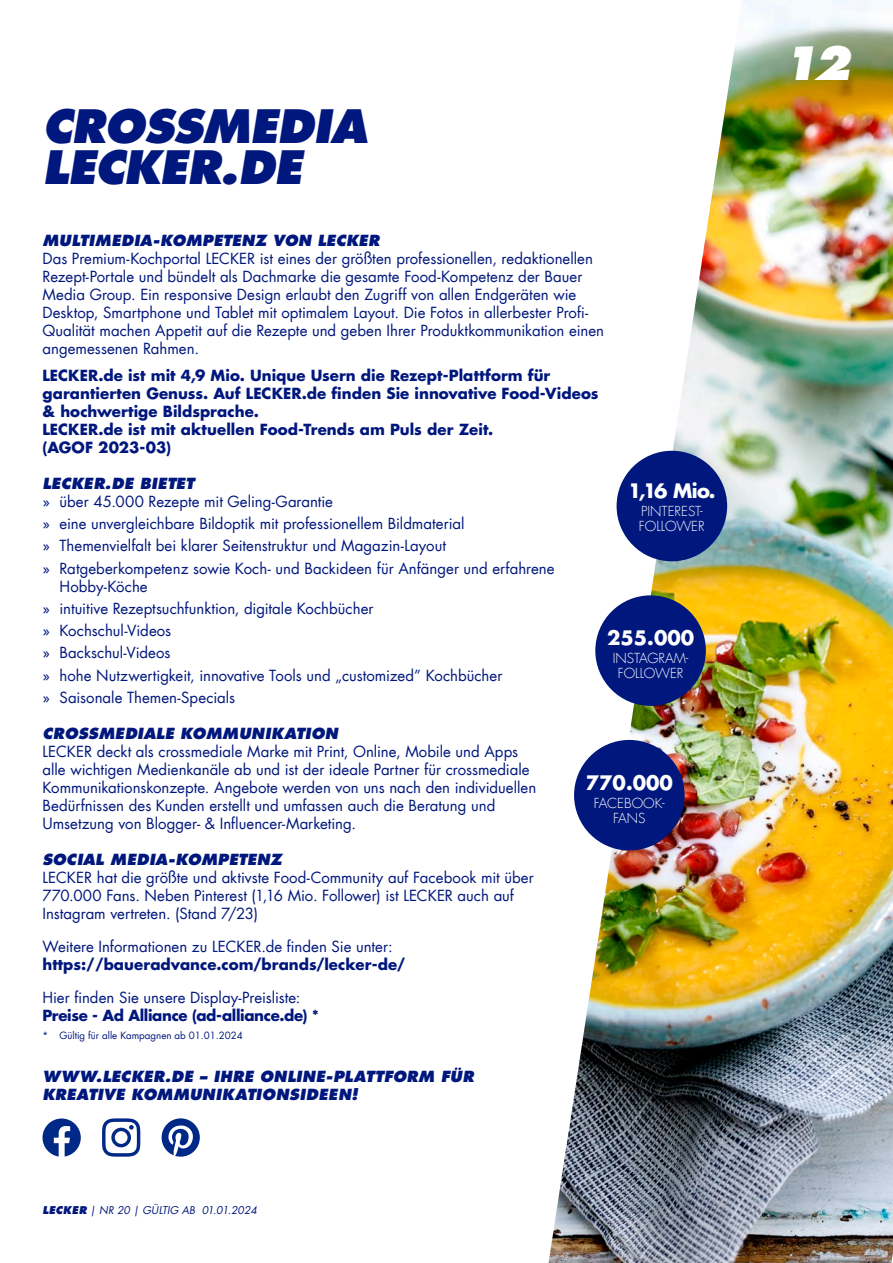
<style>
.page{position:relative;width:893px;height:1263px;background:#fff}
.page>*{position:absolute;margin:0;border:0;box-sizing:border-box;transform-origin:0 0}
.t1{font:italic 800 45px/40.5px "Futura Com";letter-spacing:-.02em;color:#00177d}
.t2{font:italic 800 45px "Futura Com";color:#fff}
.t3{font:700 19.5px "Futura Com";color:#fff}
.t4{font:15px/18px "Futura Com";color:#00177d}
.t5{font:700 15px/18px "Futura Com";color:#00177d}
.t6{font:italic 800 15px/18px "Futura Com";letter-spacing:.015em;color:#00177d}
.t7{font:700 15px "Futura Com";letter-spacing:-.025em;color:#00177d}
.t8{font:300 13.5px/15px "Futura Com";color:#fff;text-align:center}
.t9{font:italic 10.5px "Futura Com";color:#00177d}
.t10{font:9.75px "Futura Com";color:#00177d}
.s1{font-weight:800}
</style>
<div class="page">
<img style="left:549px;top:0;width:344px;height:1263px">
<div style="left:617px;top:451px;width:110px;height:110px;background:#00177d;border-radius:50%"></div>
<div style="left:595px;top:595px;width:111px;height:111px;background:#00177d;border-radius:50%"></div>
<div style="left:574px;top:740px;width:111px;height:110px;background:#00177d;border-radius:50%"></div>
<svg style="left:162px;top:1118px;width:38px;height:39px"></svg>
<svg style="left:43px;top:1118px;width:38px;height:38px"></svg>
<svg style="left:102px;top:1118px;width:38px;height:39px"></svg>
<h1 class="t1" style="left:43px;top:107px;width:327px">CROSSMEDIA<br>LECKER.DE</h1>
<p class="t6" style="left:43px;top:232px;width:339px">MULTIMEDIA-KOMPETENZ VON LECKER</p>
<p class="t4" style="left:43px;top:250px;width:563px">Das Premium-Kochportal LECKER ist eines der größten professionellen, redaktionellen Rezept-Portale und bündelt als Dachmarke die gesamte Food-Kompetenz der Bauer Media Group. Ein responsive Design erlaubt den Zugriff von allen Endgeräten wie Desktop, Smartphone und Tablet mit optimalem Layout. Die Fotos in allerbester Profi-Qualität machen Appetit auf die Rezepte und geben Ihrer Produktkommunikation einen angemessenen Rahmen.</p>
<p class="t5" style="left:43px;top:366px;width:557px">LECKER.de ist mit 4,9 Mio. Unique Usern die Rezept-Plattform für garantierten Genuss. Auf LECKER.de finden Sie innovative Food-Videos &amp; hochwertige Bildsprache.<br>LECKER.de ist mit aktuellen Food-Trends am Puls der Zeit.<br>(AGOF 2023-03)</p>
<p class="t6" style="left:43px;top:474px;width:153px">LECKER.DE BIETET</p>
<p class="t4" style="left:43px;top:490px;width:514px;line-height:22.2px">» über 45.000 Rezepte mit Geling-Garantie<br>» eine unvergleichbare Bildoptik mit professionellem Bildmaterial<br>» Themenvielfalt bei klarer Seitenstruktur und Magazin-Layout<br>» Ratgeberkompetenz sowie Koch- und Backideen für Anfänger und erfahrene</p>
<p class="t4" style="left:43px;top:575px;width:461px;line-height:22.2px;text-indent:17px">Hobby-Köche<br>» intuitive Rezeptsuchfunktion, digitale Kochbücher<br>» Kochschul-Videos<br>» Backschul-Videos<br>» hohe Nutzwertigkeit, innovative Tools und „customized” Kochbücher » Saisonale Themen-Specials</p>
<p class="t6" style="left:43px;top:724px;width:297px">CROSSMEDIALE KOMMUNIKATION</p>
<p class="t4" style="left:43px;top:742px;width:495px">LECKER deckt als crossmediale Marke mit Print, Online, Mobile und Apps alle wichtigen Medienkanäle ab und ist der ideale Partner für crossmediale Kommunikationskonzepte. Angebote werden von uns nach den individuellen Bedürfnissen des Kunden erstellt und umfassen auch die Beratung und Umsetzung von Blogger- &amp; Influencer-Marketing.</p>
<p class="t6" style="left:43px;top:850px;width:241px">SOCIAL MEDIA-KOMPETENZ</p>
<p class="t4" style="left:43px;top:868px;width:493px">LECKER hat die größte und aktivste Food-Community auf Facebook mit über<br>770.000 Fans. Neben Pinterest (1,16 Mio. Follower) ist LECKER auch auf<br>Instagram vertreten. (Stand 7/23)</p>
<p class="t4" style="left:43px;top:937px;width:352px">Weitere Informationen zu LECKER.de finden Sie unter:</p>
<p class="t5" style="left:43px;top:955px;width:364px">https://baueradvance.com/brands/lecker-de/</p>
<p class="t4" style="left:43px;top:988px;width:259px">Hier finden Sie unsere Display-Preisliste:</p>
<p class="t7" style="left:43px;top:1003px;width:278px">Preise - Ad Alliance (ad-alliance.de) *</p>
<p class="t10" style="left:43px;top:1028px;width:202px">* Gültig für alle Kampagnen ab 01.01.2024</p>
<p class="t6" style="left:43px;top:1068px;width:433px">WWW.LECKER.DE – IHRE ONLINE-PLATTFORM FÜR<br>KREATIVE KOMMUNIKATIONSIDEEN!</p>
<h2 class="t3" style="left:628px;top:475px;width:89px">1,16 Mio.</h2>
<p class="t8" style="left:639px;top:503px;width:67px;text-align:left">PINTEREST-<br>FOLLOWER</p>
<h2 class="t3" style="left:607px;top:623px;width:89px">255.000</h2>
<p class="t8" style="left:613px;top:651px;width:77px">INSTAGRAM-<br>FOLLOWER</p>
<h2 class="t3" style="left:586px;top:768px;width:88px">770.000</h2>
<p class="t8" style="left:594px;top:796px;width:72px">FACEBOOK-<br>FANS</p>
<p class="t9" style="left:43px;top:1203px;width:216px"><span class="s1">LECKER</span> | NR 20 | GÜLTIG AB 01.01.2024</p>
<h1 class="t2" style="left:782px;top:32px;width:70px">12</h1>
</div>
